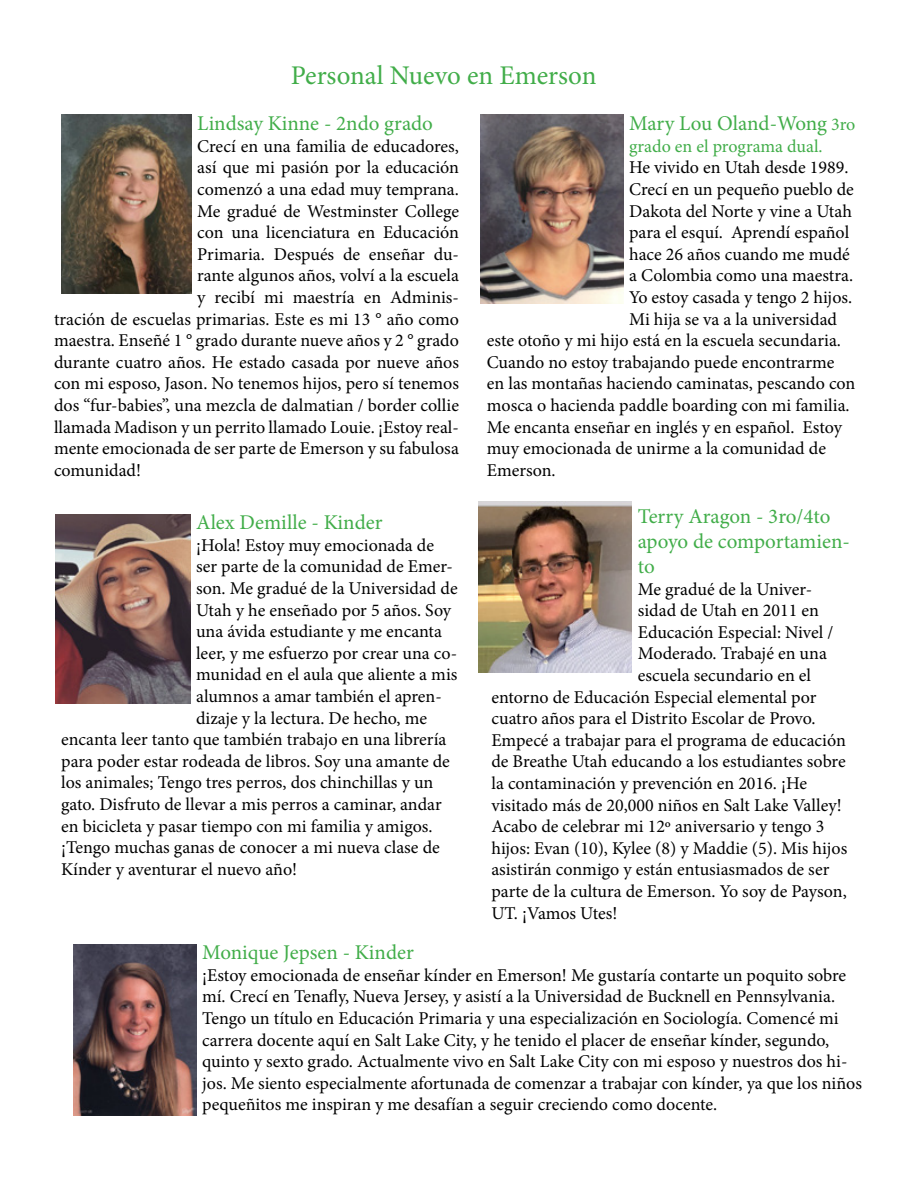
<style>
.page{position:relative;width:918px;height:1188px;background:#fff}
.page>*{position:absolute;margin:0;border:0;box-sizing:border-box;transform-origin:0 0}
.t1{font:27px "Minion Pro";color:#41ad49}
.t2{font:21px/25.2px "Minion Pro";color:#41ad49}
.t3{font:18px/21.6px "Minion Pro";color:#000}
.t4{font:18px "Minion Pro";color:#41ad49}
.s1{font-size:18px}
</style>
<div class="page">
<img style="left:61px;top:115px;width:130px;height:178px">
<img style="left:55px;top:514px;width:135px;height:190px">
<img style="left:481px;top:115px;width:142px;height:189px">
<img style="left:479px;top:502px;width:153px;height:171px">
<img style="left:74px;top:944px;width:122px;height:172px">
<h1 class="t1" style="left:291px;top:58px;width:307px">Personal Nuevo en Emerson</h1>
<p class="t2" style="left:197px;top:111px;width:237px">Lindsay Kinne - 2ndo grado</p>
<p class="t3" style="left:197px;top:135px;width:263px">Crecí en una familia de educadores,</p>
<p class="t3" style="left:197px;top:157px;width:263px">así que mi pasión por la educación</p>
<p class="t3" style="left:197px;top:179px;width:263px">comenzó a una edad muy temprana.</p>
<p class="t3" style="left:197px;top:200px;width:263px">Me gradué de Westminster College</p>
<p class="t3" style="left:197px;top:222px;width:263px">con una licenciatura en Educación</p>
<p class="t3" style="left:197px;top:243px;width:263px">Primaria. Después de enseñar du-</p>
<p class="t3" style="left:197px;top:265px;width:263px">rante algunos años, volví a la escuela</p>
<p class="t3" style="left:197px;top:287px;width:263px">y recibí mi maestría en Adminis-</p>
<p class="t3" style="left:54px;top:308px;width:407px">tración de escuelas primarias. Este es mi 13 ° año como</p>
<p class="t3" style="left:54px;top:330px;width:407px">maestra. Enseñé 1 ° grado durante nueve años y 2 ° grado</p>
<p class="t3" style="left:54px;top:351px;width:407px">durante cuatro años. He estado casada por nueve años</p>
<p class="t3" style="left:54px;top:373px;width:407px">con mi esposo, Jason. No tenemos hijos, pero sí tenemos</p>
<p class="t3" style="left:54px;top:395px;width:406px">dos “fur-babies”, una mezcla de dalmatian / border collie</p>
<p class="t3" style="left:54px;top:416px;width:406px">llamada Madison y un perrito llamado Louie. ¡Estoy real-</p>
<p class="t3" style="left:54px;top:438px;width:406px">mente emocionada de ser parte de Emerson y su fabulosa</p>
<p class="t3" style="left:54px;top:459px;width:89px">comunidad!</p>
<p class="t2" style="left:196px;top:510px;width:188px">Alex Demille - Kinder</p>
<p class="t3" style="left:196px;top:534px;width:239px">¡Hola! Estoy muy emocionada de</p>
<p class="t3" style="left:196px;top:556px;width:258px">ser parte de la comunidad de Emer-</p>
<p class="t3" style="left:196px;top:578px;width:263px">son. Me gradué de la Universidad de</p>
<p class="t3" style="left:196px;top:599px;width:257px">Utah y he enseñado por 5 años. Soy</p>
<p class="t3" style="left:196px;top:621px;width:248px">una ávida estudiante y me encanta</p>
<p class="t3" style="left:196px;top:642px;width:263px">leer, y me esfuerzo por crear una co-</p>
<p class="t3" style="left:196px;top:664px;width:263px">munidad en el aula que aliente a mis</p>
<p class="t3" style="left:196px;top:686px;width:247px">alumnos a amar también el apren-</p>
<p class="t3" style="left:196px;top:707px;width:233px">dizaje y la lectura. De hecho, me</p>
<p class="t3" style="left:61px;top:729px;width:387px">encanta leer tanto que también trabajo en una librería</p>
<p class="t3" style="left:61px;top:750px;width:390px">para poder estar rodeada de libros. Soy una amante de</p>
<p class="t3" style="left:61px;top:772px;width:374px">los animales; Tengo tres perros, dos chinchillas y un</p>
<p class="t3" style="left:61px;top:794px;width:382px">gato. Disfruto de llevar a mis perros a caminar, andar</p>
<p class="t3" style="left:61px;top:815px;width:373px">en bicicleta y pasar tiempo con mi familia y amigos.</p>
<p class="t3" style="left:61px;top:837px;width:380px">¡Tengo muchas ganas de conocer a mi nueva clase de</p>
<p class="t3" style="left:61px;top:858px;width:238px">Kínder y aventurar el nuevo año!</p>
<p class="t2" style="left:629px;top:111px;width:228px">Mary Lou Oland-Wong <span class="s1">3ro</span></p>
<p class="t4" style="left:629px;top:134px;width:195px">grado en el programa dual.</p>
<p class="t3" style="left:629px;top:157px;width:221px">He vivido en Utah desde 1989.</p>
<p class="t3" style="left:629px;top:179px;width:226px">Crecí en un pequeño pueblo de</p>
<p class="t3" style="left:629px;top:200px;width:225px">Dakota del Norte y vine a Utah</p>
<p class="t3" style="left:629px;top:222px;width:222px">para el esquí. Aprendí español</p>
<p class="t3" style="left:629px;top:243px;width:222px">hace 26 años cuando me mudé</p>
<p class="t3" style="left:629px;top:265px;width:226px">a Colombia como una maestra.</p>
<p class="t3" style="left:629px;top:287px;width:225px">Yo estoy casada y tengo 2 hijos.</p>
<p class="t3" style="left:629px;top:308px;width:209px">Mi hija se va a la universidad</p>
<p class="t3" style="left:487px;top:330px;width:356px">este otoño y mi hijo está en la escuela secundaria.</p>
<p class="t3" style="left:487px;top:351px;width:349px">Cuando no estoy trabajando puede encontrarme</p>
<p class="t3" style="left:487px;top:373px;width:370px">en las montañas haciendo caminatas, pescando con</p>
<p class="t3" style="left:487px;top:395px;width:364px">mosca o hacienda paddle boarding con mi familia.</p>
<p class="t3" style="left:487px;top:416px;width:357px">Me encanta enseñar en inglés y en español. Estoy</p>
<p class="t3" style="left:487px;top:438px;width:341px">muy emocionada de unirme a la comunidad de</p>
<p class="t3" style="left:487px;top:459px;width:70px">Emerson.</p>
<p class="t2" style="left:638px;top:503px;width:214px">Terry Aragon - 3ro/4to apoyo de comportamien&shy;to</p>
<p class="t3" style="left:638px;top:578px;width:176px">Me gradué de la Univer-</p>
<p class="t3" style="left:638px;top:600px;width:183px">sidad de Utah en 2011 en</p>
<p class="t3" style="left:638px;top:621px;width:197px">Educación Especial: Nivel /</p>
<p class="t3" style="left:638px;top:643px;width:191px">Moderado. Trabajé en una</p>
<p class="t3" style="left:638px;top:665px;width:175px">escuela secundario en el</p>
<p class="t3" style="left:491px;top:686px;width:326px">entorno de Educación Especial elemental por</p>
<p class="t3" style="left:491px;top:708px;width:326px">cuatro años para el Distrito Escolar de Provo.</p>
<p class="t3" style="left:491px;top:729px;width:356px">Empecé a trabajar para el programa de educación</p>
<p class="t3" style="left:491px;top:751px;width:356px">de Breathe Utah educando a los estudiantes sobre</p>
<p class="t3" style="left:491px;top:773px;width:317px">la contaminación y prevención en 2016. ¡He</p>
<p class="t3" style="left:491px;top:794px;width:352px">visitado más de 20,000 niños en Salt Lake Valley!</p>
<p class="t3" style="left:491px;top:816px;width:334px">Acabo de celebrar mi 12º aniversario y tengo 3</p>
<p class="t3" style="left:491px;top:837px;width:357px">hijos: Evan (10), Kylee (8) y Maddie (5). Mis hijos</p>
<p class="t3" style="left:491px;top:859px;width:339px">asistirán conmigo y están entusiasmados de ser</p>
<p class="t3" style="left:491px;top:881px;width:357px">parte de la cultura de Emerson. Yo soy de Payson,</p>
<p class="t3" style="left:491px;top:902px;width:128px">UT. ¡Vamos Utes!</p>
<p class="t2" style="left:202px;top:940px;width:213px">Monique Jepsen - Kinder</p>
<p class="t3" style="left:202px;top:964px;width:661px">¡Estoy emocionada de enseñar kínder en Emerson! Me gustaría contarte un poquito sobre mí. Crecí en Tenafly, Nueva Jersey, y asistí a la Universidad de Bucknell en Pennsylvania.<br>Tengo un título en Educación Primaria y una especialización en Sociología. Comencé mi carrera docente aquí en Salt Lake City, y he tenido el placer de enseñar kínder, segundo, quinto y sexto grado. Actualmente vivo en Salt Lake City con mi esposo y nuestros dos hi&shy;jos. Me siento especialmente afortunada de comenzar a trabajar con kínder, ya que los niños pequeñitos me inspiran y me desafían a seguir creciendo como docente.</p>
</div>
